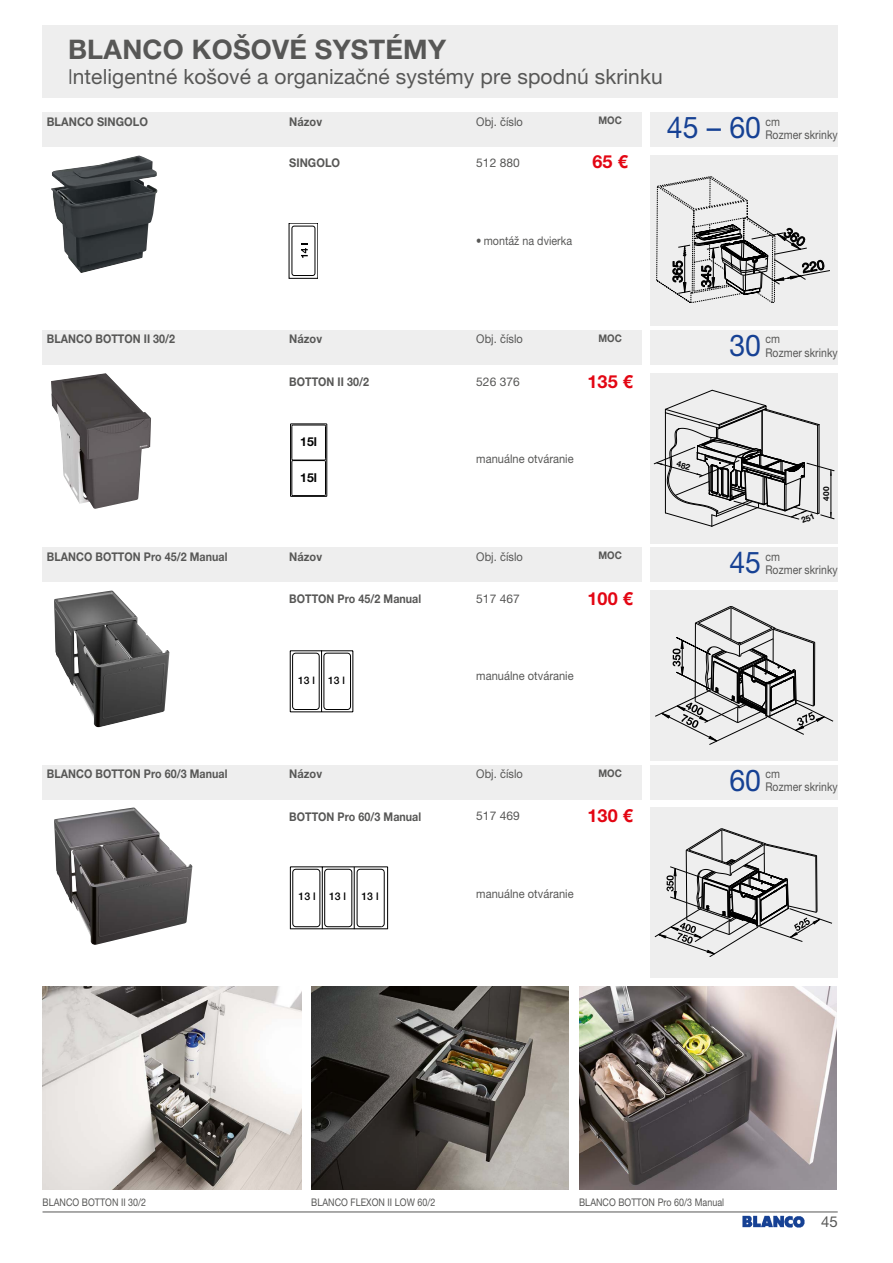
<style>
.page{position:relative;width:893px;height:1263px;background:#fff}
.page>*{position:absolute;margin:0;border:0;box-sizing:border-box;transform-origin:0 0}
.t1{font:30px "Helvetica Neue LT Pro";letter-spacing:.005em;color:#164194;scale:.95 1}
.t2{font:700 27px "Helvetica Neue LT Pro";letter-spacing:.01em;color:#575756}
.t3{font:21px "Helvetica Neue LT Pro";letter-spacing:.005em;color:#575756}
.t4{font:700 18px "Helvetica Neue LT Pro";letter-spacing:.005em;color:#e30613}
.t5{font:15px "Helvetica Neue LT Pro";color:#575756}
.t6{font:700 12.3px "Helvetica Neue LT Pro";color:#000}
.t7{font:700 12px "Helvetica Neue LT Pro";letter-spacing:.005em;color:#575756;scale:.89 1}
.t8{font:12px "Helvetica Neue LT Pro";letter-spacing:.005em;color:#575756;scale:.92 1}
.t9{font:12px/13.5px "Helvetica Neue LT Pro";letter-spacing:.005em;color:#575756;scale:.87 1}
.t10{font:700 12px "Helvetica Neue LT Pro";letter-spacing:.005em;color:#575756;scale:.92 1}
.t11{font:12px "Helvetica Neue LT Pro";letter-spacing:.005em;color:#575756}
.t12{font:12px "Helvetica Neue LT Pro";letter-spacing:.005em;color:#575756;scale:.89 1}
.t13{font:10.5px "Helvetica Neue LT Pro";letter-spacing:.005em;color:#575756;scale:.85 1}
.t14{font:700 10.5px "Helvetica Neue LT Pro";letter-spacing:.005em;color:#575756;scale:.92 1}
.t15{font:500 10.5px "Helvetica Neue LTW1 G";color:#000}
.t16{font:500 10.35px "Helvetica Neue LTW1 G";color:#000}
.t17{font:700 8.25px "Helvetica Neue LT Pro";color:#000}
.s1{font-family:"Frutiger LT Com";font-weight:300}
</style>
<div class="page">
<hr style="left:43px;top:1211px;width:795px;height:1px;background:#575756">
<img style="left:742px;top:1215px;width:63px;height:13px">
<div style="left:43px;top:26px;width:795px;height:72px;background:#eee"></div>
<div style="left:651px;top:155px;width:187px;height:170px;background:#eee"></div>
<div style="left:651px;top:113px;width:187px;height:34px;background:#eee"></div>
<div style="left:43px;top:113px;width:599px;height:34px;background:#eee"></div>
<svg style="left:657px;top:176px;width:173px;height:127px"></svg>
<svg style="left:289px;top:223px;width:29px;height:55px"></svg>
<img style="left:51px;top:155px;width:107px;height:118px">
<div style="left:651px;top:373px;width:187px;height:170px;background:#eee"></div>
<div style="left:651px;top:330px;width:187px;height:34px;background:#eee"></div>
<div style="left:43px;top:330px;width:599px;height:34px;background:#eee"></div>
<img style="left:51px;top:373px;width:100px;height:136px">
<hr style="left:291px;top:496px;width:36px;height:1px;background:#000">
<hr style="left:293px;top:495px;width:31px;height:1px;background:#000">
<hr style="left:290px;top:424px;width:1px;height:72px;background:#000">
<hr style="left:292px;top:426px;width:1px;height:33px;background:#000">
<hr style="left:292px;top:462px;width:1px;height:32px;background:#000">
<hr style="left:293px;top:460px;width:31px;height:1px;background:#000">
<hr style="left:325px;top:462px;width:1px;height:32px;background:#000">
<hr style="left:325px;top:426px;width:1px;height:33px;background:#000">
<hr style="left:327px;top:424px;width:1px;height:72px;background:#000">
<hr style="left:293px;top:425px;width:31px;height:1px;background:#000">
<hr style="left:291px;top:424px;width:36px;height:1px;background:#000">
<div style="left:651px;top:590px;width:187px;height:170px;background:#eee"></div>
<div style="left:651px;top:548px;width:187px;height:34px;background:#eee"></div>
<div style="left:43px;top:548px;width:599px;height:34px;background:#eee"></div>
<div style="left:651px;top:807px;width:187px;height:171px;background:#eee"></div>
<div style="left:651px;top:765px;width:187px;height:34px;background:#eee"></div>
<div style="left:43px;top:765px;width:599px;height:34px;background:#eee"></div>
<img style="left:54px;top:591px;width:115px;height:136px">
<svg style="left:290px;top:650px;width:63px;height:62px"></svg>
<svg style="left:655px;top:606px;width:178px;height:139px"></svg>
<img style="left:54px;top:807px;width:138px;height:138px">
<svg style="left:290px;top:866px;width:98px;height:63px"></svg>
<svg style="left:655px;top:828px;width:177px;height:129px"></svg>
<img style="left:43px;top:986px;width:258px;height:204px">
<img style="left:311px;top:986px;width:258px;height:204px">
<img style="left:579px;top:986px;width:258px;height:204px">
<svg style="left:654px;top:390px;width:180px;height:136px"></svg>
<h2 class="t2" style="left:68px;top:32px;width:380px">BLANCO KOŠOVÉ SYSTÉMY</h2>
<h3 class="t3" style="left:68px;top:64px;width:596px"><span class="s1">I</span>nteligentné košové a organizačné systémy pre spodnú skrinku</h3>
<p class="t10" style="left:47px;top:114px;width:112px">BLANCO SINGOLO</p>
<p class="t10" style="left:289px;top:114px;width:37px">Názov</p>
<p class="t8" style="left:476px;top:114px;width:52px">Obj. číslo</p>
<p class="t14" style="left:598px;top:114px;width:27px">MOC</p>
<p class="t10" style="left:289px;top:155px;width:57px">SINGOLO</p>
<p class="t11" style="left:476px;top:155px;width:45px">512 880</p>
<h3 class="t4" style="left:593px;top:150px;width:37px">65 €</h3>
<p class="t12" style="left:476px;top:234px;width:109px">• montáž na dvierka</p>
<h1 class="t1" style="left:667px;top:110px;width:101px">45 – 60</h1>
<p class="t9" style="left:765px;top:114px;width:85px">cm<br>Rozmer skrinky</p>
<p class="t7" style="left:47px;top:331px;width:146px">BLANCO BOTTON II 30/2</p>
<p class="t10" style="left:289px;top:331px;width:37px">Názov</p>
<p class="t8" style="left:476px;top:332px;width:52px">Obj. číslo</p>
<p class="t14" style="left:598px;top:332px;width:27px">MOC</p>
<p class="t7" style="left:289px;top:374px;width:91px">BOTTON II 30/2</p>
<p class="t11" style="left:476px;top:374px;width:45px">526 376</p>
<h3 class="t4" style="left:587px;top:370px;width:47px">135 €</h3>
<p class="t6" style="left:300px;top:434px;width:18px">15l</p>
<p class="t6" style="left:300px;top:470px;width:18px">15l</p>
<p class="t8" style="left:476px;top:452px;width:107px">manuálne otváranie</p>
<p class="t7" style="left:47px;top:549px;width:205px">BLANCO BOTTON Pro 45/2 Manual</p>
<p class="t10" style="left:289px;top:549px;width:37px">Názov</p>
<p class="t8" style="left:476px;top:549px;width:52px">Obj. číslo</p>
<p class="t14" style="left:598px;top:549px;width:27px">MOC</p>
<p class="t7" style="left:289px;top:592px;width:150px">BOTTON Pro 45/2 Manual</p>
<p class="t11" style="left:476px;top:592px;width:45px">517 467</p>
<h3 class="t4" style="left:587px;top:588px;width:47px">100 €</h3>
<p class="t16" style="left:298px;top:674px;width:18px">13 l</p>
<p class="t16" style="left:328px;top:674px;width:18px">13 l</p>
<p class="t8" style="left:476px;top:669px;width:107px">manuálne otváranie</p>
<p class="t7" style="left:47px;top:766px;width:205px">BLANCO BOTTON Pro 60/3 Manual</p>
<p class="t10" style="left:289px;top:766px;width:37px">Názov</p>
<p class="t8" style="left:476px;top:766px;width:52px">Obj. číslo</p>
<p class="t14" style="left:598px;top:766px;width:27px">MOC</p>
<p class="t7" style="left:289px;top:809px;width:150px">BOTTON Pro 60/3 Manual</p>
<p class="t11" style="left:476px;top:809px;width:45px">517 469</p>
<h3 class="t4" style="left:587px;top:805px;width:47px">130 €</h3>
<p class="t15" style="left:299px;top:890px;width:19px">13 l</p>
<p class="t15" style="left:329px;top:890px;width:19px">13 l</p>
<p class="t15" style="left:361px;top:890px;width:19px">13 l</p>
<p class="t8" style="left:476px;top:886px;width:107px">manuálne otváranie</p>
<h1 class="t1" style="left:729px;top:328px;width:35px">30</h1>
<p class="t9" style="left:765px;top:332px;width:85px">cm<br>Rozmer skrinky</p>
<p class="t17" style="left:821px;top:501px;width:15px;rotate:-90deg">400</p>
<h1 class="t1" style="left:729px;top:545px;width:35px">45</h1>
<p class="t9" style="left:765px;top:549px;width:85px">cm<br>Rozmer skrinky</p>
<h1 class="t1" style="left:729px;top:762px;width:35px">60</h1>
<p class="t9" style="left:765px;top:767px;width:85px">cm<br>Rozmer skrinky</p>
<p class="t13" style="left:43px;top:1196px;width:124px">BLANCO BOTTON II 30/2</p>
<p class="t13" style="left:311px;top:1196px;width:148px">BLANCO FLEXON II LOW 60/2</p>
<p class="t13" style="left:579px;top:1196px;width:172px">BLANCO BOTTON Pro 60/3 Manual</p>
<p class="t5" style="left:821px;top:1212px;width:18px">45</p>
</div>
